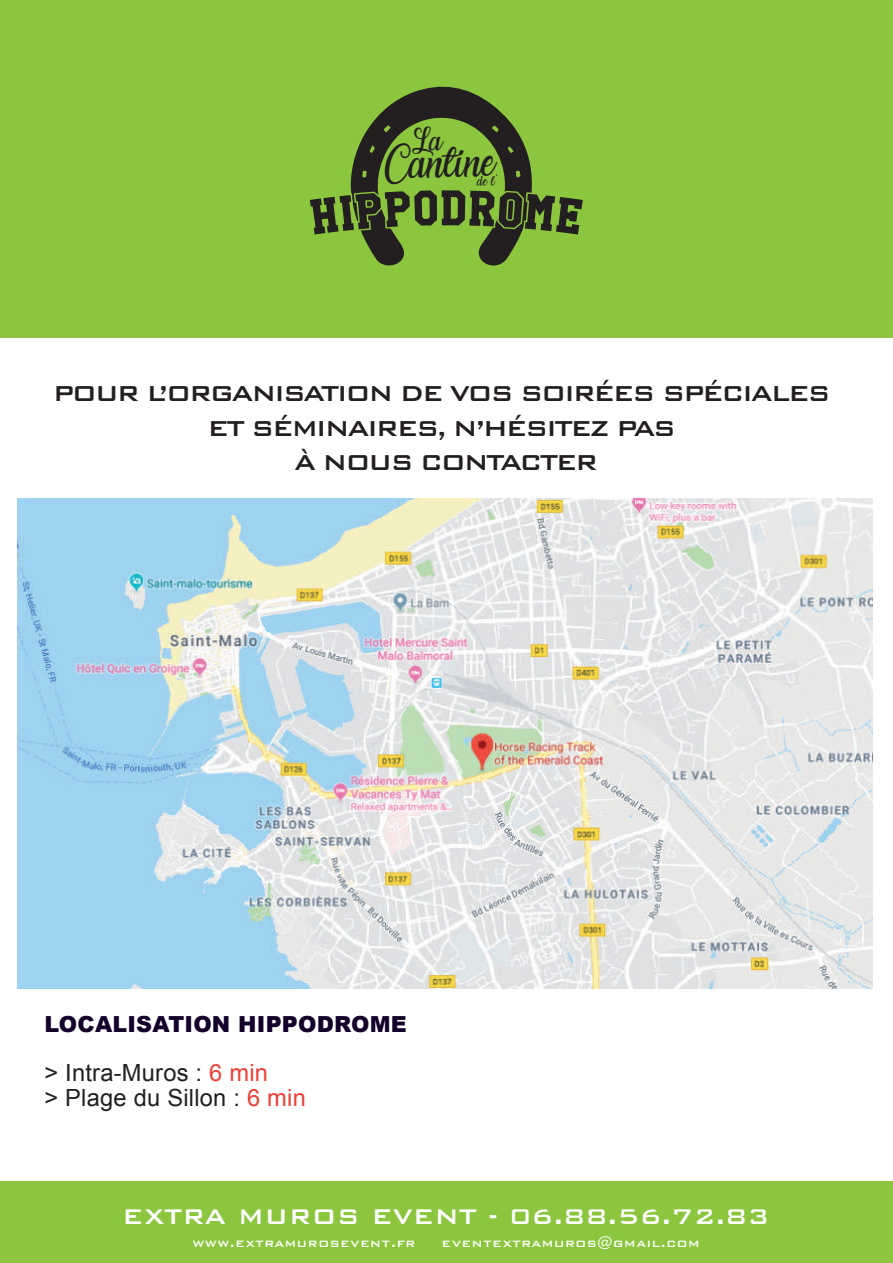
<style>
.page{position:relative;width:893px;height:1263px;background:#fff}
.page>*{position:absolute;margin:0;border:0;box-sizing:border-box;transform-origin:0 0}
.t1{font:32.25px "Laughing and Smiling";color:#231f20}
.t2{font:500 28.8px/34.7px "Bank Gothic BT";letter-spacing:-.085em;color:#231f20;text-align:center}
.t3{font:500 28.35px "Bank Gothic BT";letter-spacing:.01em;color:#fff}
.t4{font:23.7px/24.8px "Arial";letter-spacing:.01em;color:#231f20}
.t5{font:900 22.05px "Arial";letter-spacing:.01em;color:#13002a}
.t6{font:22.05px "Laughing and Smiling";color:#231f20}
.t7{font:500 15px "Bank Gothic BT";letter-spacing:.045em;color:#fff}
.t8{font:10.2px "Laughing and Smiling";color:#231f20}
.s1{color:#ee3e35}
</style>
<div class="page">
<div style="left:0;top:0;width:893px;height:338px;background:#8bc63e"></div>
<div style="left:0;top:1182px;width:893px;height:81px;background:#8bc63e"></div>
<svg style="left:309px;top:86px;width:274px;height:180px"></svg>
<img style="left:18px;top:499px;width:854px;height:489px">
<p class="t6" style="left:412px;top:124px;width:33px">La</p>
<p class="t1" style="left:383px;top:141px;width:113px;rotate:-2deg">Cantine</p>
<p class="t8" style="left:478px;top:173px;width:23px">de l’</p>
<p class="t2" style="left:53px;top:375px;width:779px">POUR L’ORGANISATION DE VOS SOIRÉES SPÉCIALES<br>ET SÉMINAIRES, N’HÉSITEZ PAS<br>À NOUS CONTACTER</p>
<p class="t5" style="left:44px;top:1008px;width:364px">LOCALISATION HIPPODROME</p>
<p class="t4" style="left:44px;top:1061px;width:263px">&gt; Intra-Muros : <span class="s1">6 min<br></span>&gt; Plage du Sillon : <span class="s1">6 min</span></p>
<p class="t3" style="left:122px;top:1201px;width:649px">EXTRA MUROS EVENT - 06.88.56.72.83</p>
<p class="t7" style="left:192px;top:1235px;width:224px">www.extramurosevent.fr</p>
<p class="t7" style="left:442px;top:1235px;width:259px">eventextramuros@gmail.com</p>
</div>
